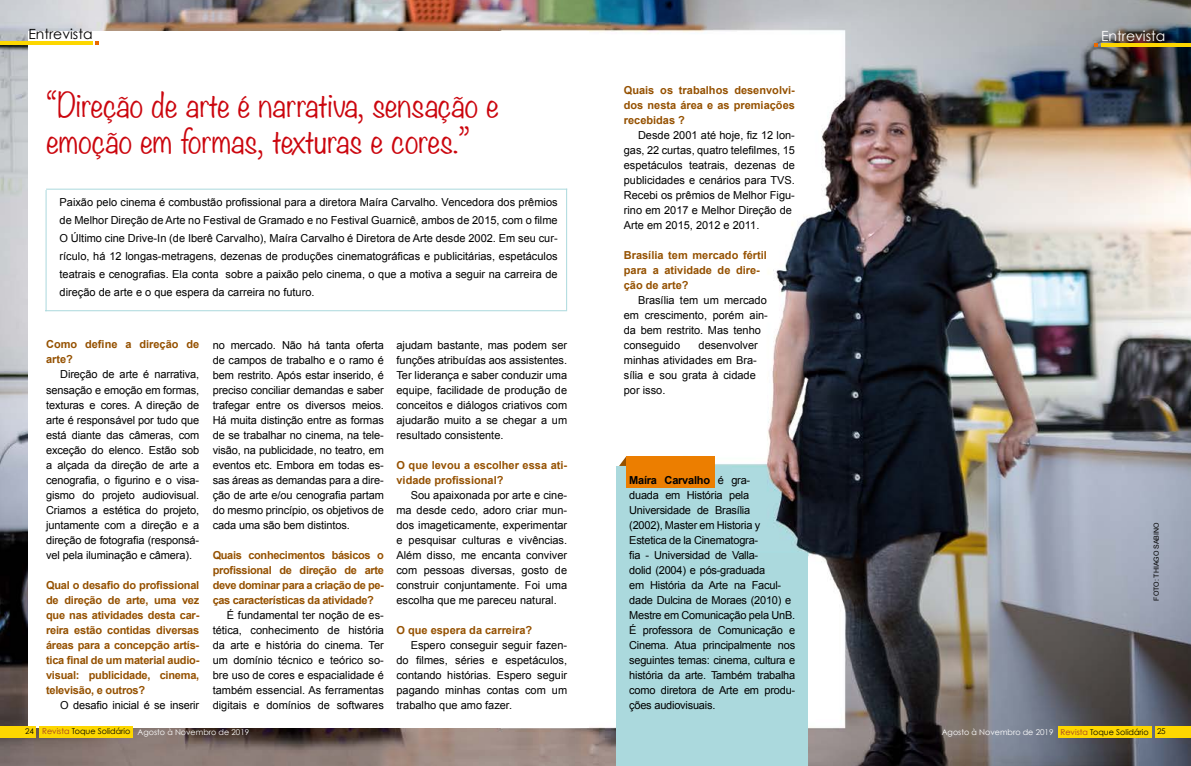
<style>
.page{position:relative;width:1191px;height:766px;background:#fff}
.page>*{position:absolute;margin:0;border:0;box-sizing:border-box;transform-origin:0 0}
.t1{font:300 30px/36px "Noteworthy";color:#cb060e}
.t2{font:14px "Century Gothic";color:#000}
.t3{font:14px "Century Gothic";color:#fff}
.t4{font:11px/15px "Arial";color:#000;text-align:justify}
.t5{font:700 11px/15px "Arial";color:#955100;text-align:justify}
.t6{font:11px/15px "Arial";letter-spacing:-.02em;color:#000}
.t7{font:8px "Century Gothic";color:#fff}
.t8{font:7px "Arial";color:#000}
.s1{font-weight:700}
.s2{color:#010200}
.s3{color:#a33c25}
</style>
<div class="page">
<img style="left:0;top:0;width:1191px;height:765px">
<div style="left:616px;top:553px;width:191px;height:212px;background:#abd9dd"></div>
<div style="left:616px;top:466px;width:115px;height:87px;background:#abd9dd"></div>
<div style="left:28px;top:31px;width:560px;height:696px;background:#fff"></div>
<hr style="left:1101px;top:43px;width:90px;height:4px;background:#fdd700">
<svg style="left:1094px;top:43px;width:3px;height:4px"></svg>
<hr style="left:0;top:41px;width:92px;height:3px;background:#fdd700">
<div style="left:0;top:726px;width:35px;height:11px;background:#fdd700"></div>
<div style="left:40px;top:726px;width:93px;height:11px;background:#fdd700"></div>
<div style="left:1155px;top:726px;width:36px;height:11px;background:#fdd700"></div>
<div style="left:1057px;top:726px;width:94px;height:11px;background:#fdd700"></div>
<svg style="left:619px;top:456px;width:7px;height:10px"></svg>
<div style="left:626px;top:456px;width:88px;height:31px;background:#ec7e00"></div>
<hr style="left:46px;top:189px;width:521px;height:1px;background:#abd9dd">
<hr style="left:45px;top:310px;width:521px;height:1px;background:#abd9dd">
<hr style="left:46px;top:190px;width:1px;height:121px;background:#abd9dd">
<hr style="left:566px;top:189px;width:1px;height:122px;background:#abd9dd">
<p class="t2" style="left:28px;top:25px;width:66px">Entrevista</p>
<p class="t3" style="left:1101px;top:27px;width:66px">Entrevista</p>
<h1 class="t1" style="left:46px;top:86px;width:454px">“Direção de arte é narrativa, sensação e emoção em formas, texturas e cores.”</h1>
<p class="t4" style="left:60px;top:193px;width:499px;line-height:18px">Paixão pelo cinema é combustão profissional para a diretora Maíra Carvalho. Vencedora dos prêmios de Melhor Direção de Arte no Festival de Gramado e no Festival Guarnicê, ambos de 2015, com o filme O Último cine Drive-In (de Iberê Carvalho), Maíra Carvalho é Diretora de Arte desde 2002. Em seu cur&shy;rículo, há 12 longas-metragens, dezenas de produções cinematográficas e publicitárias, espetáculos teatrais e cenografias. Ela conta sobre a paixão pelo cinema, o que a motiva a seguir na carreira de direção de arte e o que espera da carreira no futuro.</p>
<p class="t5" style="left:46px;top:337px;width:155px">Como define a direção de arte?</p>
<p class="t4" style="left:46px;top:367px;width:155px;text-indent:14px">Direção de arte é narrativa, sensação e emoção em formas, texturas e cores. A direção de arte é responsável por tudo que está diante das câmeras, com exceção do elenco. Estão sob a alçada da direção de arte a cenografia, o figurino e o visa&shy;gismo do projeto audiovisual.<br>Criamos a estética do projeto, juntamente com a direção e a direção de fotografia (responsá&shy;vel pela iluminação e câmera).</p>
<p class="t5" style="left:46px;top:577px;width:155px">Qual o desafio do profissional de direção de arte, uma vez que nas atividades desta car&shy;reira estão contidas diversas áreas para a concepção artís&shy;tica final de um material audio&shy;visual: publicidade, cinema, televisão, e outros?</p>
<p class="t4" style="left:60px;top:697px;width:141px">O desafio inicial é se inserir</p>
<p class="t4" style="left:213px;top:337px;width:173px">no mercado. Não há tanta oferta de campos de trabalho e o ramo é bem restrito. Após estar inserido, é preciso conciliar demandas e saber trafegar entre os diversos meios.<br>Há muita distinção entre as formas de se trabalhar no cinema, na tele&shy;visão, na publicidade, no teatro, em eventos etc. Embora em todas es&shy;sas áreas as demandas para a dire&shy;ção de arte e/ou cenografia partam do mesmo princípio, os objetivos de cada uma são bem distintos.</p>
<p class="t5" style="left:213px;top:547px;width:173px">Quais conhecimentos básicos o profissional de direção de arte deve dominar para a criação de pe&shy;ças características da atividade?</p>
<p class="t4" style="left:213px;top:607px;width:173px;text-indent:14px">É fundamental ter noção de es&shy;tética, conhecimento de história da arte e história do cinema. Ter um domínio técnico e teórico so&shy;bre uso de cores e espacialidade é também essencial. As ferramentas digitais e domínios de softwares</p>
<p class="t4" style="left:396px;top:337px;width:172px">ajudam bastante, mas podem ser funções atribuídas aos assistentes.<br>Ter liderança e saber conduzir uma equipe, facilidade de produção de conceitos e diálogos criativos com ajudarão muito a se chegar a um resultado consistente.</p>
<p class="t5" style="left:396px;top:457px;width:172px">O que levou a escolher essa ati&shy;vidade profissional?</p>
<p class="t4" style="left:396px;top:487px;width:172px;text-indent:14px">Sou apaixonada por arte e cine&shy;ma desde cedo, adoro criar mun&shy;dos imageticamente, experimentar e pesquisar culturas e vivências.<br>Além disso, me encanta conviver com pessoas diversas, gosto de construir conjuntamente. Foi uma escolha que me pareceu natural.</p>
<p class="t5" style="left:396px;top:622px;width:137px">O que espera da carreira?</p>
<p class="t4" style="left:396px;top:637px;width:172px;text-indent:14px">Espero conseguir seguir fazen&shy;do filmes, séries e espetáculos, contando histórias. Espero seguir pagando minhas contas com um trabalho que amo fazer.</p>
<p class="t5" style="left:624px;top:83px;width:172px">Quais os trabalhos desenvolvi&shy;dos nesta área e as premiações recebidas ?</p>
<p class="t4" style="left:624px;top:128px;width:173px;text-align:left;text-indent:14px">Desde 2001 até hoje, fiz 12 lon&shy;gas, 22 curtas, quatro telefilmes, 15 espetáculos teatrais, dezenas de publicidades e cenários para TVS.<br>Recebi os prêmios de Melhor Figu&shy;rino em 2017 e Melhor Direção de<br>Arte em 2015, 2012 e 2011.</p>
<p class="t5" style="left:624px;top:248px;width:145px;text-align:left">Brasília tem mercado fértil para a atividade de dire&shy;ção de arte?</p>
<p class="t4" style="left:624px;top:293px;width:145px;text-align:left;text-indent:14px">Brasília tem um mercado em crescimento, porém ain&shy;da bem restrito. Mas tenho conseguido</p>
<p class="t4" style="left:624px;top:338px;width:135px;text-align:left;text-indent:75px">desenvolver minhas atividades em Bra&shy;sília e sou grata à cidade por isso.</p>
<p class="t6" style="left:629px;top:472px;width:167px"><span class="s1">Maíra Carvalho</span> é gra-<br>duada em História pela<br>Universidade de Brasília<br>(2002), Master em Historia y<br>Estetica de la Cinematogra-<br>fia - Universidad de Valla-<br>dolid (2004) e pós-graduada<br>em História da Arte na Facul&shy;dade Dulcina de Moraes (2010) e<br>Mestre em Comunicação pela UnB.<br>É professora de Comunicação e<br>Cinema. Atua principalmente nos seguintes temas: cinema, cultura e história da arte. Também trabalha como diretora de Arte em produ&shy;ções audiovisuais.</p>
<p class="t8" style="left:1151px;top:600px;width:80px;rotate:-90deg">FOTO: THIAGO SABINO</p>
<p class="t7" style="left:25px;top:727px;width:226px"><span class="s2">24</span> <span class="s3">Revista</span> <span class="s2">Toque Solidário</span> Agosto à Novembro de 2019</p>
<p class="t7" style="left:941px;top:727px;width:225px">Agosto à Novembro de 2019 <span class="s3">Revista</span> <span class="s2">Toque Solidário </span><sup>25</sup></p>
</div>
